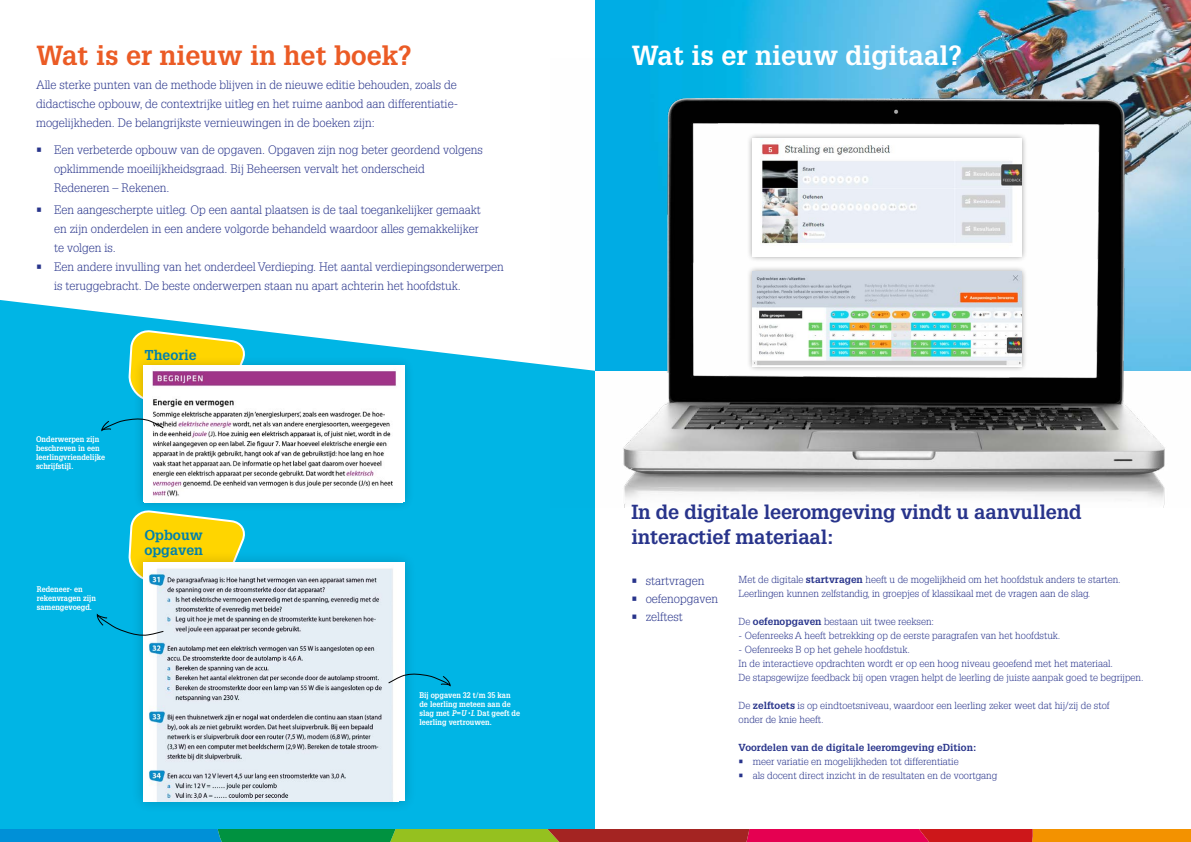
<style>
.page{position:relative;width:1191px;height:842px;background:#fff}
.page>*{position:absolute;margin:0;border:0;box-sizing:border-box;transform-origin:0 0}
.kop_oranje{font:700 27px "Glypha LT Std";color:#eb5b25}
.t1{font:700 27px "Glypha LT Std";color:#fff}
.t2{font:700 19.9px/24.8px "Glypha LT Std";letter-spacing:-.01em;color:#28348b}
.body_zwart{font:700 14px/15px "Glypha LT Std";color:#0081ad}
.lead{font:300 12px/19px "Glypha LT Std";color:#28348b}
.body_zwart-2{font:300 12px "Glypha LT Std";color:#28348b}
.body_zwart-3{font:300 10px/14px "Glypha LT Std";color:#28348b}
.body_zwart-4{font:700 10px "Glypha LT Std";color:#28348b}
.t3{font:700 8px/9px "Glypha LT Std";color:#fff;scale:.9 1}
.s1{font-style:italic}
.s2{font-family:"Helvetica"}
.s3{font-weight:700}
</style>
<div class="page">
<svg style="left:0;top:300px;width:595px;height:529px;background:#1abce7"></svg>
<img style="left:595px;top:0;width:596px;height:58px">
<svg style="left:128px;top:508px;width:118px;height:94px;background:#dad332"></svg>
<div style="left:132px;top:355px;width:283px;height:158px;background:#000;opacity:.2"></div>
<img style="left:144px;top:366px;width:258px;height:136px">
<div style="left:130px;top:550px;width:288px;height:264px;background:#000;opacity:.2"></div>
<div style="left:143px;top:562px;width:262px;height:239px;background:#fff"></div>
<img style="left:149px;top:568px;width:244px;height:233px">
<svg style="left:0;top:829px;width:1191px;height:13px;background:#836549"></svg>
<svg style="left:101px;top:328px;width:145px;height:103px"></svg>
<svg style="left:97px;top:613px;width:67px;height:23px"></svg>
<img style="left:551px;top:58px;width:640px;height:450px">
<div style="left:746px;top:133px;width:281px;height:130px;background:#000;opacity:.4"></div>
<img style="left:752px;top:139px;width:269px;height:117px">
<div style="left:746px;top:265px;width:281px;height:107px;background:#000;opacity:.4"></div>
<img style="left:752px;top:272px;width:269px;height:94px">
<svg style="left:388px;top:673px;width:63px;height:14px"></svg>
<p class="kop_oranje" style="left:36px;top:39px;width:377px">Wat is er nieuw in het boek?</p>
<p class="t1" style="left:631px;top:39px;width:332px">Wat is er nieuw digitaal?</p>
<p class="lead" style="left:36px;top:75px;width:422px;text-align:justify">Alle sterke punten van de methode blijven in de nieuwe editie behouden, zoals de didactische opbouw, de contextrijke uitleg en het ruime aanbod aan differentiatie&shy;mogelijkheden. De belangrijkste vernieuwingen in de boeken zijn:</p>
<p class="lead" style="left:54px;top:141px;width:430px;text-indent:-18px">• Een verbeterde opbouw van de opgaven. Opgaven zijn nog beter geordend volgens opklimmende moeilijkheidsgraad. Bij Beheersen vervalt het onderscheid<br>Redeneren – Rekenen.</p>
<p class="lead" style="left:54px;top:201px;width:428px;text-indent:-18px">• Een aangescherpte uitleg. Op een aantal plaatsen is de taal toegankelijker gemaakt en zijn onderdelen in een andere volgorde behandeld waardoor alles gemakkelijker te volgen is.</p>
<p class="lead" style="left:54px;top:258px;width:451px;text-indent:-18px">• Een andere invulling van het onderdeel Verdieping. Het aantal verdiepingsonderwerpen is teruggebracht. De beste onderwerpen staan nu apart achterin het hoofdstuk.</p>
<p class="t3" style="left:36px;top:434px;width:78px">Onderwerpen zijn beschreven in een leerlingvriendelijke schrijfstijl.</p>
<p class="t3" style="left:37px;top:584px;width:67px">Redeneer- en rekenvragen zijn samengevoegd.</p>
<p class="body_zwart" style="left:144px;top:347px;width:54px">Theorie</p>
<p class="body_zwart" style="left:144px;top:527px;width:60px">Opbouw opgaven</p>
<p class="t3" style="left:419px;top:691px;width:113px">Bij opgaven 32 t/m 35 kan de leerling meteen aan de slag met <span class="s1">P</span>=<span class="s1">U</span> <span class="s2">•</span><span class="s1">I</span>. Dat geeft de leerling vertrouwen.</p>
<p class="t2" style="left:631px;top:499px;width:451px">In de digitale leeromgeving vindt u aanvullend interactief materiaal:</p>
<p class="body_zwart-2" style="left:631px;top:574px;width:74px">• startvragen</p>
<p class="body_zwart-2" style="left:631px;top:592px;width:88px">• oefenopgaven</p>
<p class="body_zwart-2" style="left:631px;top:610px;width:53px">• zelftest</p>
<p class="body_zwart-3" style="left:738px;top:573px;width:383px">Met de digitale <span class="s3">startvragen</span> heeft u de mogelijkheid om het hoofdstuk anders te starten.<br>Leerlingen kunnen zelfstandig, in groepjes of klassikaal met de vragen aan de slag.</p>
<p class="body_zwart-3" style="left:738px;top:615px;width:197px">De <span class="s3">oefenopgaven</span> bestaan uit twee reeksen:</p>
<p class="body_zwart-3" style="left:738px;top:629px;width:323px">- Oefenreeks A heeft betrekking op de eerste paragrafen van het hoofdstuk.</p>
<p class="body_zwart-3" style="left:738px;top:643px;width:173px">- Oefenreeks B op het gehele hoofdstuk.</p>
<p class="body_zwart-3" style="left:738px;top:657px;width:406px">In de interactieve opdrachten wordt er op een hoog niveau geoefend met het materiaal.<br>De stapsgewijze feedback bij open vragen helpt de leerling de juiste aanpak goed te begrijpen.</p>
<p class="body_zwart-3" style="left:738px;top:699px;width:372px">De <span class="s3">zelftoets</span> is op eindtoetsniveau, waardoor een leerling zeker weet dat hij/zij de stof onder de knie heeft.</p>
<p class="body_zwart-4" style="left:738px;top:741px;width:239px">Voordelen van de digitale leeromgeving eDition:</p>
<p class="body_zwart-3" style="left:738px;top:755px;width:222px">• meer variatie en mogelijkheden tot differentiatie</p>
<p class="body_zwart-3" style="left:738px;top:769px;width:260px">• als docent direct inzicht in de resultaten en de voortgang</p>
</div>
